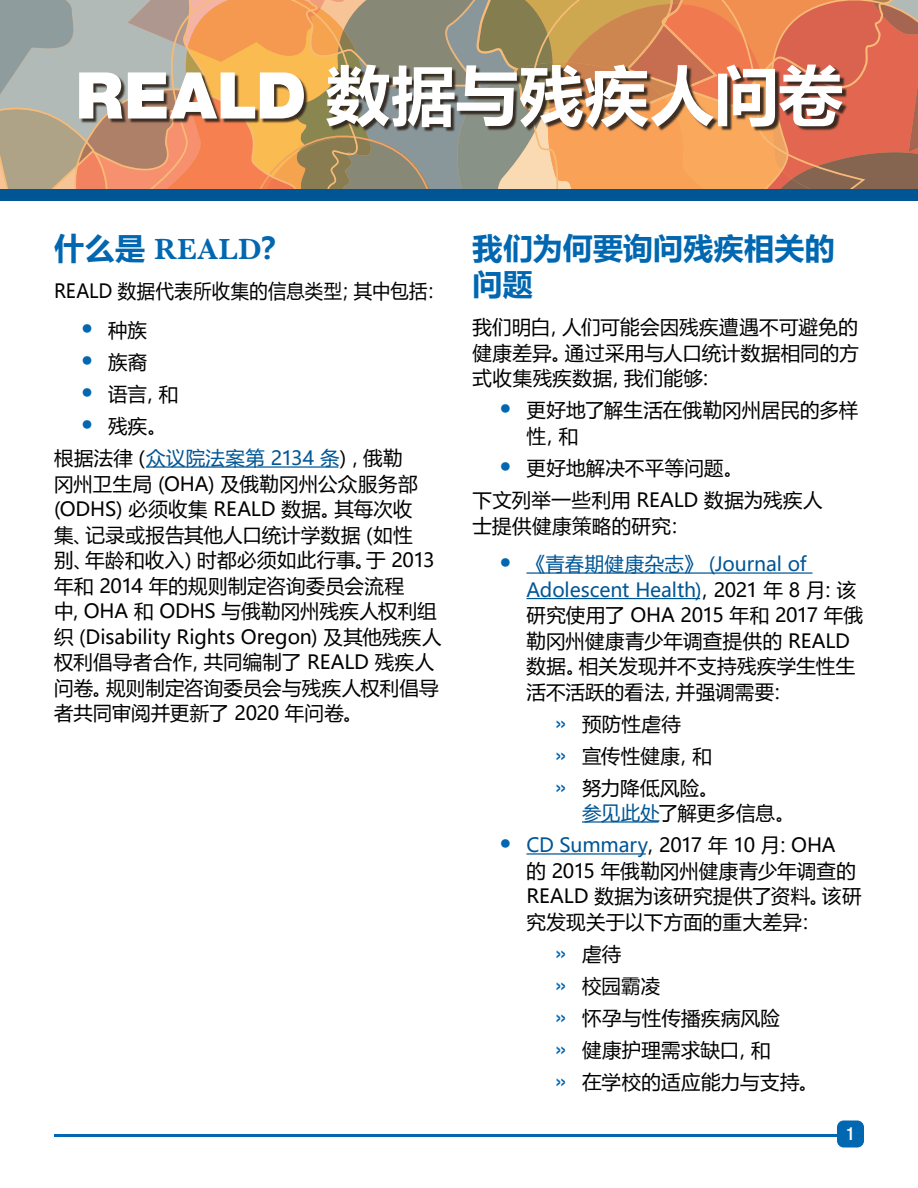
<style>
.page{position:relative;width:918px;height:1188px;background:#fff}
.page>*{position:absolute;margin:0;border:0;box-sizing:border-box;transform-origin:0 0}
.t1{font:700 64.5px "Microsoft Ya Hei";letter-spacing:-.005em;color:#fff}
.t2{font:700 30px/36px "Microsoft Ya Hei";letter-spacing:.01em;color:#0067b0}
.t3{font:700 30px "Baskerville URW";letter-spacing:.03em;color:#0067b0}
.t4{font:19.5px/25.5px "Microsoft Ya Hei";letter-spacing:.005em;color:#000}
.t5{font:19.5px "Microsoft Ya Hei";letter-spacing:.005em;color:#000;scale:.94 1}
.t6{font:500 condensed 18px "Helvetica Neue LT Std";color:#fff}
.s1{font-family:"Helvetica Neue LT Std";font-weight:900}
.s2{font-family:"Microsoft Ya Hei"}
.s3{font-family:"Helvetica Neue LT Std";font-weight:700;font-size:24px;color:#0067b0}
.s4{color:#005695}
.s5{font-family:"Helvetica Neue LT Std";font-size:24px;color:#0067b0}
</style>
<div class="page">
<svg style="left:0;top:0;width:918px;height:190px;background:#c5916c"></svg>
<div style="left:81px;top:66px;width:766px;height:66px;background:#2e241c;opacity:.92"></div>
<hr style="left:146px;top:466px;width:192px;height:2px;background:#005695">
<hr style="left:526px;top:572px;width:286px;height:2px;background:#005695">
<hr style="left:526px;top:598px;width:174px;height:1px;background:#005695">
<hr style="left:582px;top:821px;width:77px;height:2px;background:#005695">
<hr style="left:526px;top:853px;width:120px;height:2px;background:#005695">
<div style="left:0;top:190px;width:918px;height:11px;background:#005695"></div>
<hr style="left:54px;top:1134px;width:810px;height:3px;background:#0067b0">
<div style="left:837px;top:1120px;width:27px;height:28px;background:#0067b0;border-radius:7px"></div>
<h1 class="t1" style="left:75px;top:50px;width:769px"><span class="s1">REALD</span> 数据与残疾人问卷</h1>
<h2 class="t3" style="left:54px;top:232px;width:238px"><span class="s2">什么是</span> REALD<span class="s2">？</span></h2>
<p class="t5" style="left:54px;top:278px;width:417px">REALD 数据代表所收集的信息类型；其中包括：</p>
<p class="t4" style="left:81px;top:317px;width:68px"><span class="s3">•</span> 种族</p>
<p class="t4" style="left:81px;top:349px;width:68px"><span class="s3">•</span> 族裔</p>
<p class="t4" style="left:81px;top:381px;width:99px"><span class="s3">•</span> 语言，和</p>
<p class="t4" style="left:54px;top:409px;width:350px;line-height:32.2px;text-indent:27px"><span class="s3">•</span> 残疾。<br>根据法律（<span class="s4">众议院法案第 2134 条</span>），俄勒</p>
<p class="t4" style="left:54px;top:470px;width:389px">冈州卫生局 (OHA) 及俄勒冈州公众服务部(ODHS) 必须收集 REALD 数据。其每次收<br>集、记录或报告其他人口统计学数据（如性<br>别、年龄和收入）时都必须如此行事。于 2013年和 2014 年的规则制定咨询委员会流程<br>中，OHA 和 ODHS 与俄勒冈州残疾人权利组织 (Disability Rights Oregon) 及其他残疾人权利倡导者合作，共同编制了 REALD 残疾人问卷。规则制定咨询委员会与残疾人权利倡导者共同审阅并更新了 2020 年问卷。</p>
<h2 class="t2" style="left:472px;top:229px;width:364px">我们为何要询问残疾相关的问题</h2>
<p class="t4" style="left:472px;top:314px;width:388px;text-align:justify">我们明白，人们可能会因残疾遭遇不可避免的健康差异。通过采用与人口统计数据相同的方式收集残疾数据，我们能够：</p>
<p class="t4" style="left:526px;top:397px;width:333px;text-indent:-27px"><span class="s3">•</span> 更好地了解生活在俄勒冈州居民的多样性，和</p>
<p class="t4" style="left:473px;top:451px;width:352px;line-height:32.2px;text-indent:27px"><span class="s3">•</span> 更好地解决不平等问题。<br>下文列举一些利用 REALD 数据为残疾人</p>
<p class="t4" style="left:473px;top:512px;width:218px">士提供健康策略的研究：</p>
<p class="t4" style="left:526px;top:551px;width:338px;text-indent:-27px"><span class="s3">•</span> <span class="s4">《青春期健康杂志》 (Journal of<br>Adolescent Health)</span>，2021 年 8 月：该研究使用了 OHA 2015 年和 2017 年俄勒冈州健康青少年调查提供的 REALD数据。相关发现并不支持残疾学生性生活不活跃的看法，并强调需要：</p>
<p class="t4" style="left:555px;top:707px;width:165px;line-height:32px"><span class="s5">»</span> 预防性虐待<br><span class="s5">»</span> 宣传性健康，和<span class="s5">»</span> 努力降低风险。</p>
<p class="t4" style="left:582px;top:800px;width:214px"><span class="s4">参见此处</span>了解更多信息。</p>
<p class="t4" style="left:526px;top:832px;width:337px;text-indent:-27px"><span class="s3">•</span> <span class="s4">CD Summary</span>，2017 年 10 月：OHA<br>的 2015 年俄勒冈州健康青少年调查的<br>REALD 数据为该研究提供了资料。该研究发现关于以下方面的重大差异：</p>
<p class="t4" style="left:555px;top:937px;width:265px;line-height:32px"><span class="s5">»</span> 虐待<br><span class="s5">»</span> 校园霸凌<br><span class="s5">»</span> 怀孕与性传播疾病风险<br><span class="s5">»</span> 健康护理需求缺口，和<br><span class="s5">»</span> 在学校的适应能力与支持。</p>
<p class="t6" style="left:846px;top:1123px;width:10px">1</p>
</div>
